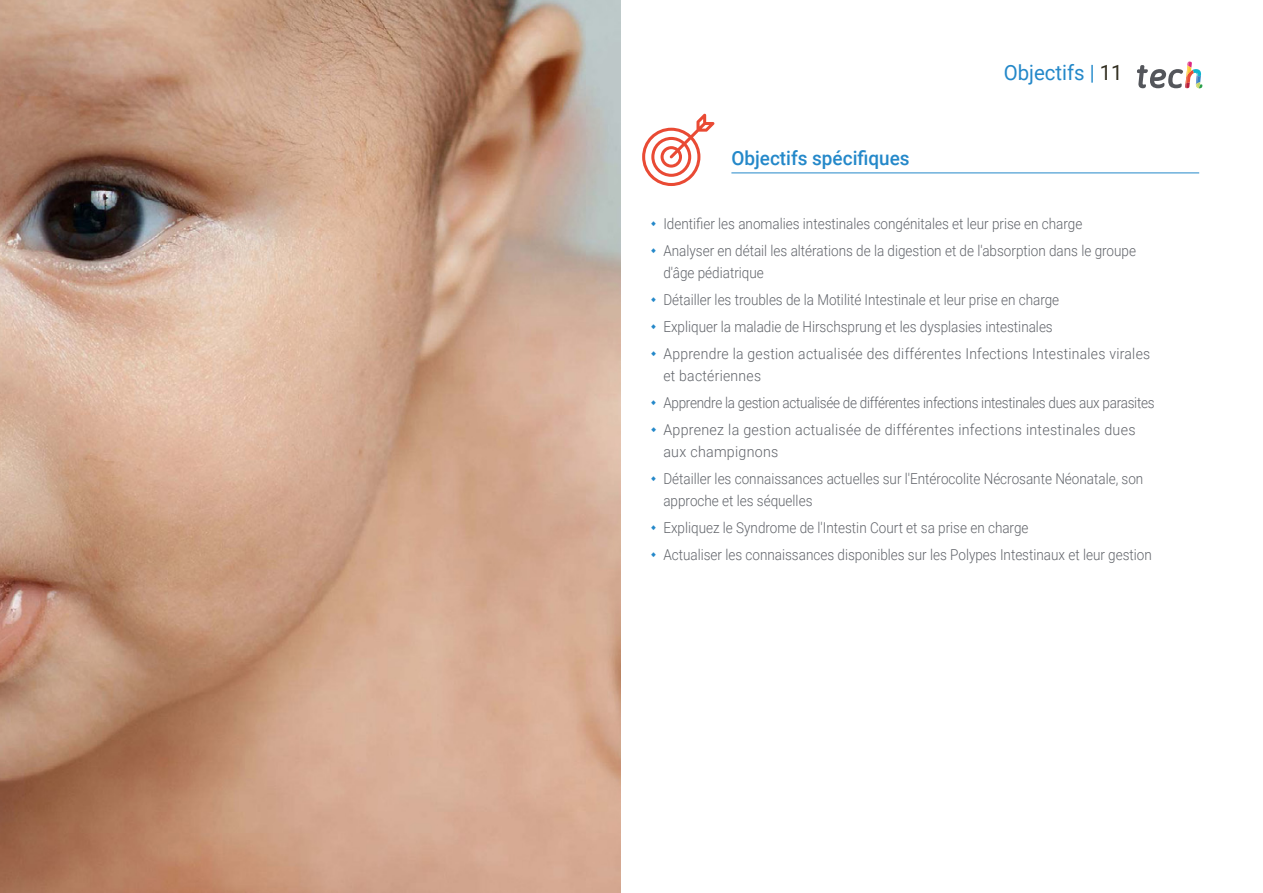
<style>
.page{position:relative;width:1263px;height:893px;background:#fff}
.page>*{position:absolute;margin:0;border:0;box-sizing:border-box;transform-origin:0 0}
.t1{font:21px "Roboto";color:#2488c9}
.t2{font:500 19.5px "Roboto";color:#2488c9}
.t3{font:300 15px/26.7px "Roboto";color:#61646a;scale:.9 1}
.t4{font:300 15px/26.7px "Roboto";color:#61646a;scale:.93 1}
.t5{font:300 15px/26.7px "Roboto";color:#61646a;scale:.95 1}
.s1{color:#2289cb}
.s2{color:#312e20}
</style>
<div class="page">
<svg style="left:642px;top:114px;width:72px;height:72px"></svg>
<hr style="left:731px;top:173px;width:468px;height:1px;background:#2488c9">
<img style="left:0;top:0;width:621px;height:893px">
<svg style="left:1137px;top:62px;width:65px;height:27px"></svg>
<h2 class="t2" style="left:731px;top:144px;width:180px">Objectifs spécifiques</h2>
<h1 class="t1" style="left:1004px;top:57px;width:120px">Objectifs <span class="s1">|</span> <span class="s2">11</span></h1>
<p class="t3" style="left:663px;top:210px;width:527px">Identifier les anomalies intestinales congénitales et leur prise en charge<br>Analyser en détail les altérations de la digestion et de l'absorption dans le groupe</p>
<p class="t3" style="left:663px;top:259px;width:542px">d'âge pédiatrique<br>Détailler les troubles de la Motilité Intestinale et leur prise en charge<br>Expliquer la maladie de Hirschsprung et les dysplasies intestinales<br>Apprendre la gestion actualisée des différentes Infections Intestinales virales</p>
<p class="t4" style="left:663px;top:362px;width:530px">et bactériennes<br>Apprendre la gestion actualisée de différentes infections intestinales dues aux parasites<br>Apprenez la gestion actualisée de différentes infections intestinales dues</p>
<p class="t5" style="left:663px;top:438px;width:507px">aux champignons<br>Détailler les connaissances actuelles sur l'Entérocolite Nécrosante Néonatale, son</p>
<p class="t3" style="left:663px;top:487px;width:544px">approche et les séquelles<br>Expliquez le Syndrome de l'Intestin Court et sa prise en charge<br>Actualiser les connaissances disponibles sur les Polypes Intestinaux et leur gestion</p>
</div>
